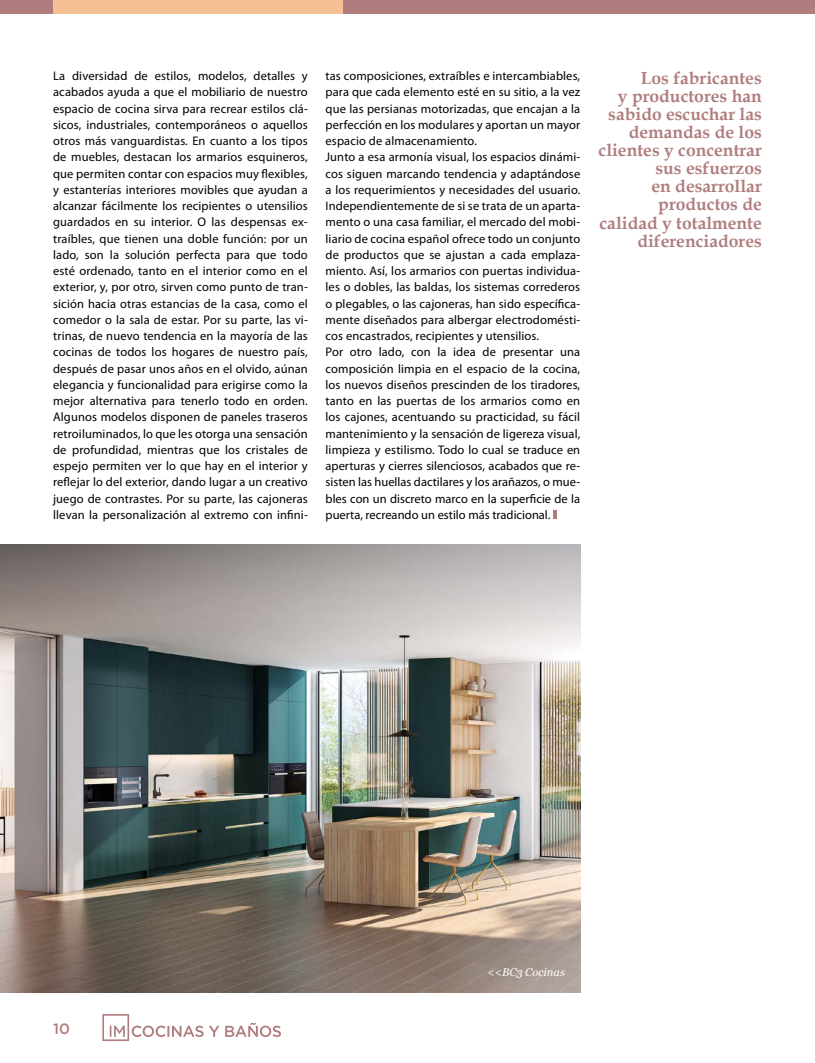
<style>
.page{position:relative;width:815px;height:1063px;background:#fff}
.page>*{position:absolute;margin:0;border:0;box-sizing:border-box;transform-origin:0 0}
.t1{font:700 17.5px/18.1px "Book Antiqua";color:#b07d7e;text-align:right}
.t2{font:500 15px "Gotham";color:#b07d7e}
.t3{font:12.5px/16.2px "Myriad Pro";letter-spacing:.01em;color:#000;text-align:justify}
.t4{font:italic 11.25px "Georgia";color:#fff}
</style>
<div class="page">
<div style="left:0;top:0;width:815px;height:14px;background:#b07d7e"></div>
<div style="left:53px;top:0;width:290px;height:14px;background:#f5c194"></div>
<svg style="left:102px;top:1014px;width:117px;height:27px"></svg>
<svg style="left:225px;top:1023px;width:56px;height:14px"></svg>
<svg style="left:553px;top:510px;width:4px;height:9px"></svg>
<img style="left:0;top:544px;width:580px;height:448px">
<p class="t3" style="left:53px;top:68px;width:256px">La diversidad de estilos, modelos, detalles y acabados ayuda a que el mobiliario de nuestro espacio de cocina sirva para recrear estilos clá&shy;sicos, industriales, contemporáneos o aquellos otros más vanguardistas. En cuanto a los tipos de muebles, destacan los armarios esquineros, que permiten contar con espacios muy flexibles, y estanterías interiores movibles que ayudan a alcanzar fácilmente los recipientes o utensilios guardados en su interior. O las despensas ex&shy;traíbles, que tienen una doble función: por un lado, son la solución perfecta para que todo esté ordenado, tanto en el interior como en el exterior, y, por otro, sirven como punto de tran&shy;sición hacia otras estancias de la casa, como el comedor o la sala de estar. Por su parte, las vi&shy;trinas, de nuevo tendencia en la mayoría de las cocinas de todos los hogares de nuestro país, después de pasar unos años en el olvido, aúnan elegancia y funcionalidad para erigirse como la mejor alternativa para tenerlo todo en orden.<br>Algunos modelos disponen de paneles traseros retroiluminados, lo que les otorga una sensación de profundidad, mientras que los cristales de espejo permiten ver lo que hay en el interior y reflejar lo del exterior, dando lugar a un creativo juego de contrastes. Por su parte, las cajoneras llevan la personalización al extremo con infini-</p>
<p class="t3" style="left:326px;top:68px;width:256px;text-align:left">tas composiciones, extraíbles e intercambiables, para que cada elemento esté en su sitio, a la vez que las persianas motorizadas, que encajan a la perfección en los modulares y aportan un mayor espacio de almacenamiento.<br>Junto a esa armonía visual, los espacios dinámi&shy;cos siguen marcando tendencia y adaptándose a los requerimientos y necesidades del usuario.<br>Independientemente de si se trata de un aparta&shy;mento o una casa familiar, el mercado del mobi&shy;liario de cocina español ofrece todo un conjunto de productos que se ajustan a cada emplaza&shy;miento. Así, los armarios con puertas individua&shy;les o dobles, las baldas, los sistemas correderos o plegables, o las cajoneras, han sido específica&shy;mente diseñados para albergar electrodomésti&shy;cos encastrados, recipientes y utensilios.<br>Por otro lado, con la idea de presentar una composición limpia en el espacio de la cocina, los nuevos diseños prescinden de los tiradores, tanto en las puertas de los armarios como en los cajones, acentuando su practicidad, su fácil mantenimiento y la sensación de ligereza visual, limpieza y estilismo. Todo lo cual se traduce en aperturas y cierres silenciosos, acabados que re&shy;sisten las huellas dactilares y los arañazos, o mue&shy;bles con un discreto marco en la superficie de la puerta, recreando un estilo más tradicional.</p>
<h1 class="t1" style="left:599px;top:69px;width:165px">Los fabricantes<br>y productores han sabido escuchar las demandas de los clientes y concentrar sus esfuerzos<br>en desarrollar productos de calidad y totalmente diferenciadores</h1>
<p class="t2" style="left:53px;top:1018px;width:18px">10</p>
<p class="t4" style="left:488px;top:965px;width:79px">&lt;&lt;BC3 Cocinas</p>
</div>
